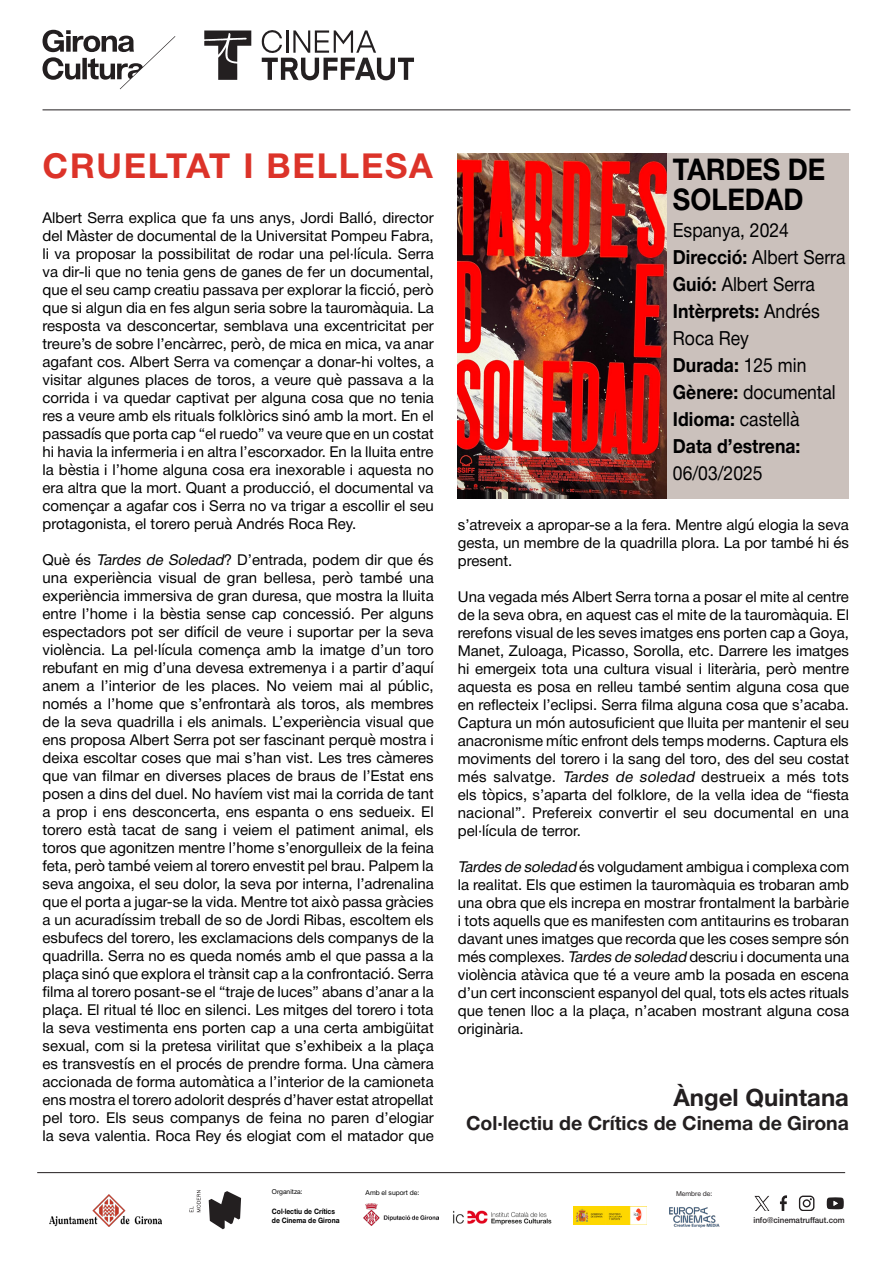
<style>
.page{position:relative;width:893px;height:1263px;background:#fff}
.page>*{position:absolute;margin:0;border:0;box-sizing:border-box;transform-origin:0 0}
.t1{font:700 34.5px "Helvetica Neue";letter-spacing:.05em;color:#dc3329}
.t2{font:700 30px/30px "Helvetica Neue";color:#000001;scale:.9 1}
.t3{font:700 24px "Helvetica Neue";color:#231f20}
.t4{font:19.5px/27px "Helvetica Neue";color:#000001;scale:.9 1}
.t5{font:700 19.5px/27px "Helvetica Neue";color:#000001;scale:.9 1}
.t6{font:700 19.5px "Helvetica Neue";color:#231f20}
.Per_defecte{font:15px/18px "Helvetica Neue";color:#000;text-align:justify}
.t7{font:500 8.25px "Helvetica Neue";color:#231f20;scale:.96 1}
.t8{font:700 7.5px "Helvetica Neue";color:#000;scale:.9 1}
.t9{font:6.75px "Helvetica Neue";color:#000}
.t10{font:6.75px "Helvetica Neue";color:#231f20}
.s1{font-style:italic}
.s2{font-weight:700}
.s3{font-weight:400}
</style>
<div class="page">
<div style="left:458px;top:153px;width:391px;height:345px;background:#cbc1bc"></div>
<img style="left:458px;top:153px;width:208px;height:345px">
<hr style="left:43px;top:110px;width:807px;height:1px;background:#231f20">
<svg style="left:43px;top:30px;width:132px;height:59px"></svg>
<img style="left:50px;top:1194px;width:111px;height:32px">
<hr style="left:37px;top:1172px;width:808px;height:1px;background:#231f20">
<svg style="left:209px;top:1191px;width:32px;height:38px"></svg>
<svg style="left:190px;top:1190px;width:11px;height:22px"></svg>
<img style="left:363px;top:1203px;width:76px;height:23px">
<img style="left:453px;top:1210px;width:99px;height:15px">
<img style="left:573px;top:1206px;width:73px;height:18px">
<img style="left:669px;top:1207px;width:51px;height:21px">
<svg style="left:754px;top:1196px;width:16px;height:15px"></svg>
<svg style="left:799px;top:1195px;width:15px;height:16px"></svg>
<svg style="left:780px;top:1195px;width:7px;height:16px"></svg>
<svg style="left:827px;top:1197px;width:17px;height:12px"></svg>
<svg style="left:261px;top:30px;width:153px;height:50px"></svg>
<hr style="left:287px;top:30px;width:2px;height:23px;background:#231f20">
<svg style="left:204px;top:31px;width:47px;height:49px"></svg>
<p class="t1" style="left:43px;top:138px;width:392px">CRUELTAT I BELLESA</p>
<p class="Per_defecte" style="left:43px;top:210px;width:393px">Albert Serra explica que fa uns anys, Jordi Balló, director del Màster de documental de la Universitat Pompeu Fabra, li va proposar la possibilitat de rodar una pel·lícula. Serra va dir-li que no tenia gens de ganes de fer un documental, que el seu camp creatiu passava per explorar la ficció, però que si algun dia en fes algun seria sobre la tauromàquia. La resposta va desconcertar, semblava una excentricitat per treure’s de sobre l’encàrrec, però, de mica en mica, va anar agafant cos. Albert Serra va començar a donar-hi voltes, a visitar algunes places de toros, a veure què passava a la corrida i va quedar captivat per alguna cosa que no tenia res a veure amb els rituals folklòrics sinó amb la mort. En el passadís que porta cap “el ruedo” va veure que en un costat hi havia la infermeria i en altra l’escorxador. En la lluita entre la bèstia i l’home alguna cosa era inexorable i aquesta no era altra que la mort. Quant a producció, el documental va començar a agafar cos i Serra no va trigar a escollir el seu protagonista, el torero peruà Andrés Roca Rey.</p>
<p class="Per_defecte" style="left:43px;top:552px;width:393px">Què és <span class="s1">Tardes de Soledad</span>? D’entrada, podem dir que és una experiència visual de gran bellesa, però també una experiència immersiva de gran duresa, que mostra la lluita entre l’home i la bèstia sense cap concessió. Per alguns espectadors pot ser difícil de veure i suportar per la seva violència. La pel·lícula comença amb la imatge d’un toro rebufant en mig d’una devesa extremenya i a partir d’aquí anem a l’interior de les places. No veiem mai al públic, només a l’home que s’enfrontarà als toros, als membres de la seva quadrilla i els animals. L’experiència visual que ens proposa Albert Serra pot ser fascinant perquè mostra i deixa escoltar coses que mai s’han vist. Les tres càmeres que van filmar en diverses places de braus de l’Estat ens posen a dins del duel. No havíem vist mai la corrida de tant a prop i ens desconcerta, ens espanta o ens sedueix. El torero està tacat de sang i veiem el patiment animal, els toros que agonitzen mentre l’home s’enorgulleix de la feina feta, però també veiem al torero envestit pel brau. Palpem la seva angoixa, el seu dolor, la seva por interna, l’adrenalina que el porta a jugar-se la vida. Mentre tot això passa gràcies a un acuradíssim treball de so de Jordi Ribas, escoltem els esbufecs del torero, les exclamacions dels companys de la quadrilla. Serra no es queda només amb el que passa a la plaça sinó que explora el trànsit cap a la confrontació. Serra filma al torero posant-se el “traje de luces” abans d’anar a la plaça. El ritual té lloc en silenci. Les mitges del torero i tota la seva vestimenta ens porten cap a una certa ambigüitat sexual, com si la pretesa virilitat que s’exhibeix a la plaça es transvestís en el procés de prendre forma. Una càmera accionada de forma automàtica a l’interior de la camioneta ens mostra el torero adolorit després d’haver estat atropellat pel toro. Els seus companys de feina no paren d’elogiar la seva valentia. Roca Rey és elogiat com el matador que</p>
<p class="t2" style="left:673px;top:155px;width:171px">TARDES DE<br>SOLEDAD</p>
<p class="t4" style="left:673px;top:218px;width:130px">Espanya, 2024</p>
<p class="t4" style="left:673px;top:245px;width:193px"><span class="s2">Direcció:</span> Albert Serra</p>
<p class="t4" style="left:673px;top:272px;width:159px"><span class="s2">Guió:</span> Albert Serra</p>
<p class="t4" style="left:673px;top:299px;width:165px"><span class="s2">Intèrprets:</span> Andrés<br>Roca Rey</p>
<p class="t5" style="left:673px;top:352px;width:150px">Durada: <span class="s3">125 min</span></p>
<p class="t4" style="left:673px;top:380px;width:182px"><span class="s2">Gènere:</span> documental</p>
<p class="t4" style="left:673px;top:407px;width:142px"><span class="s2">Idioma:</span> castellà</p>
<p class="t5" style="left:673px;top:433px;width:143px">Data d’estrena:<br><span class="s3">06/03/2025</span></p>
<p class="Per_defecte" style="left:458px;top:517px;width:393px">s’atreveix a apropar-se a la fera. Mentre algú elogia la seva gesta, un membre de la quadrilla plora. La por també hi és present.</p>
<p class="Per_defecte" style="left:458px;top:589px;width:393px">Una vegada més Albert Serra torna a posar el mite al centre de la seva obra, en aquest cas el mite de la tauromàquia. El rerefons visual de les seves imatges ens porten cap a Goya, Manet, Zuloaga, Picasso, Sorolla, etc. Darrere les imatges hi emergeix tota una cultura visual i literària, però mentre aquesta es posa en relleu també sentim alguna cosa que en reflecteix l’eclipsi. Serra filma alguna cosa que s’acaba.<br>Captura un món autosuficient que lluita per mantenir el seu anacronisme mític enfront dels temps moderns. Captura els moviments del torero i la sang del toro, des del seu costat més salvatge. <span class="s1">Tardes de soledad</span> destrueix a més tots els tòpics, s’aparta del folklore, de la vella idea de “fiesta nacional”. Prefereix convertir el seu documental en una pel·lícula de terror.</p>
<p class="Per_defecte" style="left:458px;top:859px;width:393px"><span class="s1">Tardesde soledad</span> és volgudament ambigua i complexa com la realitat. Els que estimen la tauromàquia es trobaran amb una obra que els increpa en mostrar frontalment la barbàrie i tots aquells que es manifesten com antitaurins es trobaran davant unes imatges que recorda que les coses sempre són més complexes. <span class="s1">Tardesde soledad</span> descriu i documenta una violència atàvica que té a veure amb la posada en escena d’un cert inconscient espanyol del qual, tots els actes rituals que tenen lloc a la plaça, n’acaben mostrant alguna cosa originària.</p>
<p class="t3" style="left:673px;top:1079px;width:177px">Àngel Quintana</p>
<p class="t6" style="left:466px;top:1108px;width:384px">Col·lectiu de Crítics de Cinema de Girona</p>
<p class="t9" style="left:272px;top:1187px;width:32px">Organitza:</p>
<p class="t8" style="left:272px;top:1205px;width:72px">Col·lectiu de Crítics</p>
<p class="t8" style="left:272px;top:1214px;width:77px">de Cinema de Girona</p>
<p class="t9" style="left:366px;top:1188px;width:55px">Amb el suport de:</p>
<p class="t10" style="left:676px;top:1189px;width:38px">Membre de:</p>
<p class="t7" style="left:753px;top:1213px;width:96px">info@cinematruffaut.com</p>
</div>
